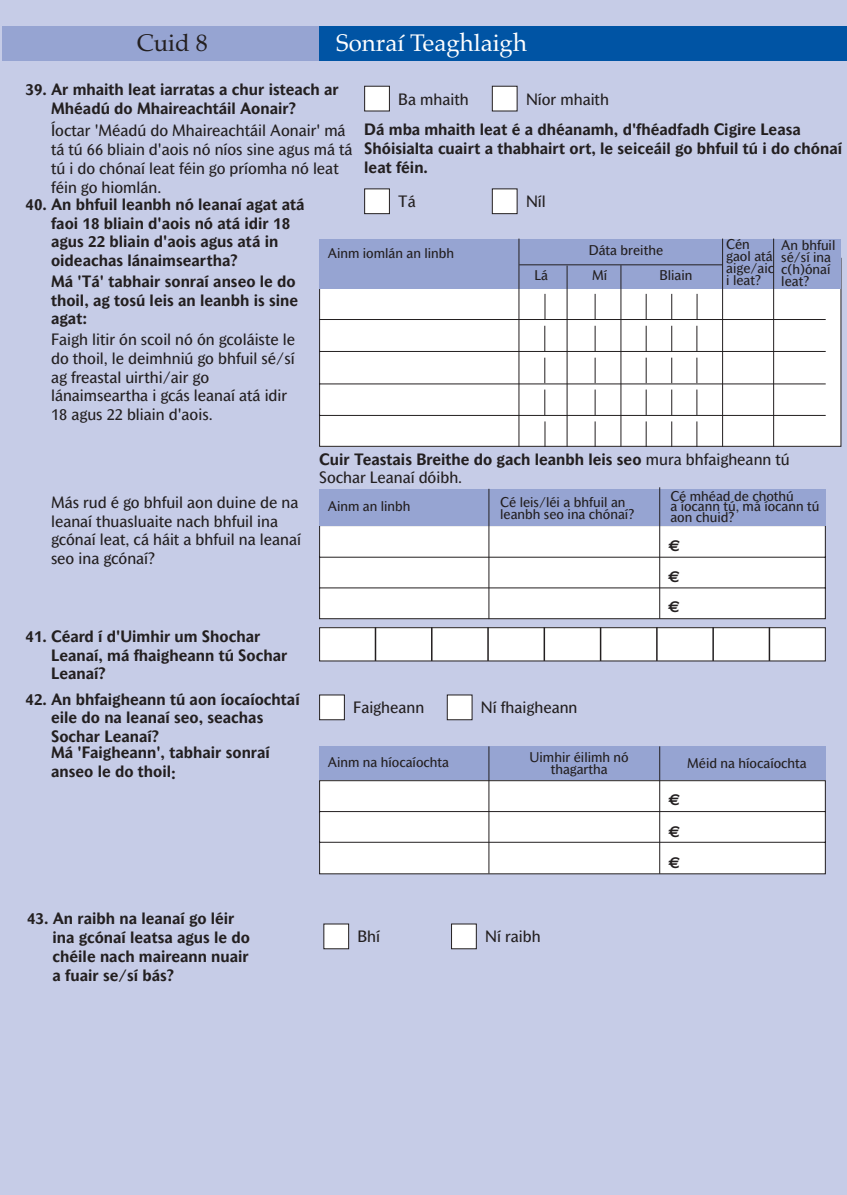
<style>
.page{position:relative;width:847px;height:1195px;background:#fff}
.page>*{position:absolute;margin:0;border:0;box-sizing:border-box;transform-origin:0 0}
.t1{font:24px "Palatino";color:#fff}
.t2{font:24px "Palatino";color:#231f20}
.t3{font:700 15.75px/18.8px "Mahsuri Sans";color:#231f20}
.t4{font:15.75px/18.8px "Mahsuri Sans";color:#231f20}
.t5{font:700 15.75px/30.8px "Euro Sans";color:#231f20;text-align:justify}
.t6{font:13.5px/12px "Mahsuri Sans";color:#231f20}
.s1{font-weight:400}
</style>
<div class="page">
<div style="left:0;top:1px;width:846px;height:1194px;background:#c6cce7"></div>
<div style="left:319px;top:26px;width:527px;height:34px;background:#0054a4"></div>
<div style="left:364px;top:86px;width:25px;height:25px;background:#fff"></div>
<div style="left:364px;top:86px;width:25px;height:25px;border:1px solid #231f20"></div>
<div style="left:492px;top:86px;width:25px;height:25px;background:#fff"></div>
<div style="left:491px;top:86px;width:26px;height:25px;border:1px solid #231f20"></div>
<div style="left:364px;top:189px;width:25px;height:25px;background:#fff"></div>
<div style="left:364px;top:188px;width:25px;height:26px;border:1px solid #231f20"></div>
<div style="left:492px;top:189px;width:25px;height:25px;background:#fff"></div>
<div style="left:491px;top:188px;width:26px;height:26px;border:1px solid #231f20"></div>
<div style="left:319px;top:695px;width:25px;height:25px;background:#fff"></div>
<div style="left:319px;top:694px;width:25px;height:26px;border:1px solid #231f20"></div>
<div style="left:447px;top:695px;width:25px;height:25px;background:#fff"></div>
<div style="left:446px;top:694px;width:26px;height:26px;border:1px solid #231f20"></div>
<svg style="left:319px;top:257px;width:522px;height:190px;background:#f4f4f5"></svg>
<svg style="left:696px;top:421px;width:1px;height:26px"></svg>
<svg style="left:671px;top:421px;width:1px;height:26px"></svg>
<svg style="left:645px;top:421px;width:1px;height:26px"></svg>
<svg style="left:594px;top:421px;width:1px;height:26px"></svg>
<svg style="left:696px;top:389px;width:1px;height:26px"></svg>
<svg style="left:671px;top:389px;width:1px;height:26px"></svg>
<svg style="left:645px;top:389px;width:1px;height:26px"></svg>
<svg style="left:594px;top:389px;width:1px;height:26px"></svg>
<svg style="left:696px;top:358px;width:1px;height:25px"></svg>
<svg style="left:671px;top:358px;width:1px;height:25px"></svg>
<svg style="left:645px;top:358px;width:1px;height:25px"></svg>
<svg style="left:594px;top:358px;width:1px;height:25px"></svg>
<svg style="left:645px;top:326px;width:1px;height:25px"></svg>
<svg style="left:671px;top:326px;width:1px;height:25px"></svg>
<svg style="left:696px;top:326px;width:1px;height:25px"></svg>
<svg style="left:594px;top:326px;width:1px;height:25px"></svg>
<svg style="left:671px;top:294px;width:1px;height:25px"></svg>
<svg style="left:645px;top:294px;width:1px;height:25px"></svg>
<svg style="left:594px;top:294px;width:1px;height:25px"></svg>
<svg style="left:544px;top:294px;width:1px;height:25px"></svg>
<svg style="left:544px;top:326px;width:1px;height:25px"></svg>
<svg style="left:544px;top:358px;width:1px;height:25px"></svg>
<svg style="left:544px;top:389px;width:1px;height:26px"></svg>
<svg style="left:544px;top:421px;width:1px;height:26px"></svg>
<div style="left:319px;top:239px;width:521px;height:49px;background:#96a4d2"></div>
<svg style="left:696px;top:294px;width:1px;height:25px"></svg>
<hr style="left:721px;top:239px;width:1px;height:208px;background:#231f20">
<hr style="left:620px;top:265px;width:1px;height:182px;background:#231f20">
<hr style="left:518px;top:239px;width:1px;height:208px;background:#231f20">
<hr style="left:566px;top:266px;width:1px;height:181px;background:#231f20">
<hr style="left:772px;top:239px;width:1px;height:208px;background:#231f20">
<hr style="left:519px;top:264px;width:203px;height:1px;background:#231f20">
<svg style="left:319px;top:525px;width:507px;height:94px;background:#f5f6f6"></svg>
<div style="left:319px;top:489px;width:506px;height:36px;background:#96a4d2"></div>
<div style="left:319px;top:628px;width:506px;height:33px;background:#fff"></div>
<div style="left:319px;top:627px;width:506px;height:34px;border:1px solid #231f20"></div>
<hr style="left:374px;top:627px;width:2px;height:34px;background:#231f20">
<hr style="left:431px;top:627px;width:1px;height:34px;background:#231f20">
<hr style="left:487px;top:627px;width:1px;height:34px;background:#231f20">
<hr style="left:543px;top:627px;width:2px;height:34px;background:#231f20">
<hr style="left:599px;top:627px;width:2px;height:34px;background:#231f20">
<hr style="left:655px;top:627px;width:2px;height:34px;background:#231f20">
<hr style="left:712px;top:627px;width:1px;height:34px;background:#231f20">
<hr style="left:768px;top:627px;width:1px;height:34px;background:#231f20">
<hr style="left:659px;top:487px;width:1px;height:132px;background:#231f20">
<hr style="left:488px;top:489px;width:1px;height:130px;background:#231f20">
<svg style="left:319px;top:780px;width:507px;height:94px;background:#f5f5f5"></svg>
<div style="left:319px;top:746px;width:506px;height:34px;background:#96a4d2"></div>
<hr style="left:659px;top:746px;width:1px;height:128px;background:#231f20">
<hr style="left:488px;top:746px;width:1px;height:127px;background:#231f20">
<div style="left:324px;top:924px;width:24px;height:25px;background:#fff"></div>
<div style="left:451px;top:924px;width:25px;height:25px;background:#fff"></div>
<div style="left:3px;top:26px;width:315px;height:34px;background:#96a4d2"></div>
<h1 class="t1" style="left:336px;top:33px;width:192px">Sonraí Teaghlaigh</h1>
<p class="t3" style="left:51px;top:81px;width:289px;text-indent:-26px">39. Ar mhaith leat iarratas a chur isteach ar<br>Mhéadú do Mhaireachtáil Aonair?</p>
<h1 class="t2" style="left:137px;top:33px;width:73px">Cuid 8</h1>
<p class="t4" style="left:398px;top:90px;width:72px">Ba mhaith</p>
<p class="t4" style="left:525px;top:90px;width:84px">Níor mhaith</p>
<p class="t3" style="left:364px;top:121px;width:479px">Dá mba mhaith leat é a dhéanamh, d'fhéadfadh Cigire Leasa<br>Shóisialta cuairt a thabhairt ort, le seiceáil go bhfuil tú i do chónaí leat féin.</p>
<p class="t4" style="left:398px;top:193px;width:19px">Tá</p>
<p class="t4" style="left:525px;top:193px;width:21px">Níl</p>
<p class="t4" style="left:51px;top:122px;width:303px">Íoctar 'Méadú do Mhaireachtáil Aonair' má tá tú 66 bliain d'aois nó níos sine agus má tá tú i do chónaí leat féin go príomha nó leat féin go hiomlán.</p>
<p class="t3" style="left:51px;top:196px;width:255px;text-indent:-26px">40. An bhfuil leanbh nó leanaí agat atá faoi 18 bliain d'aois nó atá idir 18 agus 22 bliain d'aois agus atá in oideachas lánaimseartha?</p>
<p class="t3" style="left:51px;top:273px;width:248px">Má 'Tá' tabhair sonraí anseo le do thoil, ag tosú leis an leanbh is sine agat:</p>
<p class="t4" style="left:51px;top:331px;width:245px">Faigh litir ón scoil nó ón gcoláiste le do thoil, le deimhniú go bhfuil sé/sí ag freastal uirthi/air go lánaimseartha i gcás leanaí atá idir<br>18 agus 22 bliain d'aois.</p>
<p class="t6" style="left:588px;top:245px;width:76px">Dáta breithe</p>
<p class="t6" style="left:725px;top:239px;width:49px">Cén gaol atá aige/aic i leat?</p>
<p class="t6" style="left:780px;top:240px;width:56px">An bhfuil sé/sí ina c(h)ónaí leat?</p>
<p class="t6" style="left:327px;top:248px;width:128px">Ainm iomlán an linbh</p>
<p class="t6" style="left:534px;top:270px;width:15px">Lá</p>
<p class="t6" style="left:592px;top:270px;width:17px">Mí</p>
<p class="t6" style="left:659px;top:270px;width:35px">Bliain</p>
<p class="t4" style="left:51px;top:494px;width:251px">Más rud é go bhfuil aon duine de na leanaí thuasluaite nach bhfuil ina gcónaí leat, cá háit a bhfuil na leanaí seo ina gcónaí?</p>
<p class="t3" style="left:51px;top:627px;width:238px;text-indent:-26px">41. Céard í d'Uimhir um Shochar<br>Leanaí, má fhaigheann tú Sochar<br>Leanaí?</p>
<p class="t3" style="left:319px;top:450px;width:472px">Cuir Teastais Breithe do gach leanbh leis seo <span class="s1">mura bhfaigheann tú<br>Sochar Leanaí dóibh.</span></p>
<p class="t6" style="left:327px;top:501px;width:84px">Ainm an linbh</p>
<p class="t6" style="left:500px;top:497px;width:136px">Cé leis/léi a bhfuil an leanbh seo ina chónaí?</p>
<p class="t6" style="left:670px;top:492px;width:150px;line-height:10.5px">Cé mhéad de chothú<br>a íocann tú, má íocann tú aon chuid?</p>
<p class="t5" style="left:668px;top:530px;width:13px">€ € €</p>
<p class="t3" style="left:51px;top:690px;width:250px;text-indent:-26px">42. An bhfaigheann tú aon íocaíochtaí eile do na leanaí seo, seachas<br>Sochar Leanaí?</p>
<p class="t4" style="left:353px;top:699px;width:73px">Faigheann</p>
<p class="t4" style="left:480px;top:699px;width:98px">Ní fhaigheann</p>
<p class="t3" style="left:51px;top:744px;width:220px">Má 'Faigheann', tabhair sonraí anseo le do thoil:</p>
<p class="t3" style="left:53px;top:910px;width:199px;text-indent:-25px">43. An raibh na leanaí go léir ina gcónaí leatsa agus le do chéile nach maireann nuair a fuair se/sí bás?</p>
<p class="t6" style="left:327px;top:757px;width:123px">Ainm na híocaíochta</p>
<p class="t6" style="left:529px;top:752px;width:101px;text-align:center">Uimhir éilimh nó thagartha</p>
<p class="t6" style="left:686px;top:758px;width:121px">Méid na híocaíochta</p>
<p class="t4" style="left:357px;top:928px;width:24px">Bhí</p>
<p class="t4" style="left:485px;top:928px;width:57px">Ní raibh</p>
<p class="t5" style="left:668px;top:784px;width:13px;line-height:31.5px">€ € €</p>
</div>
